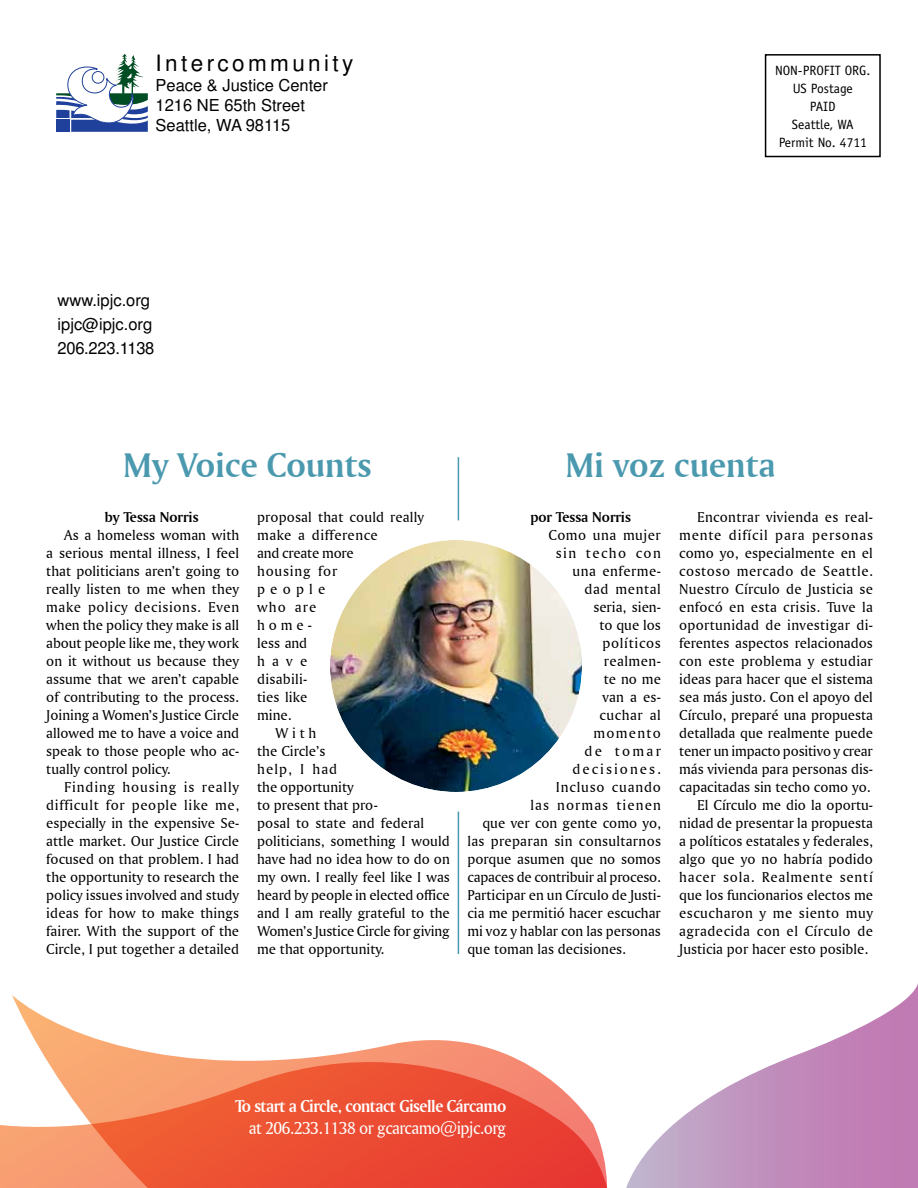
<style>
.page{position:relative;width:918px;height:1188px;background:#fff}
.page>*{position:absolute;margin:0;border:0;box-sizing:border-box;transform-origin:0 0}
.t1{font:36px "Amerigo BT Bold A";color:#4a99af}
.t2{font:22.5px "Helvetica";letter-spacing:.15em;color:#000}
.t3{font:18px "Amerigo BT Bold A";letter-spacing:-.03em;color:#fff;scale:.95 1}
.t4{font:18px "Amerigo BT Roman A";letter-spacing:-.03em;color:#fff;scale:.95 1}
.t5{font:16.5px/24.2px "Helvetica";color:#000}
.t6{font:15px/18px "Amerigo BT Roman A";color:#000;text-align:justify}
.t7{font:15px "Amerigo BT Roman A";letter-spacing:.02em;color:#000}
.t8{font:15px "Amerigo BT Roman A";letter-spacing:.03em;color:#000}
.t9{font:15px "Amerigo BT Roman A";letter-spacing:.035em;color:#000}
.t10{font:15px "Amerigo BT Roman A";letter-spacing:.055em;color:#000}
.t11{font:15px "Amerigo BT Roman A";letter-spacing:.05em;color:#000}
.t12{font:15px "Amerigo BT Bold A";color:#000}
.t13{font:15px "Amerigo BT Roman A";letter-spacing:.04em;color:#000}
.t14{font:15px "Amerigo BT Roman A";letter-spacing:.07em;color:#000}
.t15{font:15px "Amerigo BT Roman A";letter-spacing:.095em;color:#000}
.t16{font:15px "Amerigo BT Roman A";letter-spacing:.135em;color:#000}
.t17{font:15px "Amerigo BT Roman A";letter-spacing:.045em;color:#000}
.t18{font:15px "Amerigo BT Roman A";letter-spacing:.085em;color:#000}
.t19{font:13.5px/18px "Officina Sans";color:#000;text-align:center}
</style>
<div class="page">
<hr style="left:458px;top:457px;width:1px;height:497px;background:#4a99af">
<svg style="left:626px;top:983px;width:292px;height:205px"></svg>
<svg style="left:12px;top:995px;width:511px;height:67px"></svg>
<svg style="left:0;top:1062px;width:608px;height:126px;background:#f07357"></svg>
<svg style="left:56px;top:54px;width:92px;height:78px"></svg>
<div style="left:765px;top:54px;width:116px;height:103px;border:2px solid #000"></div>
<img style="left:330px;top:540px;width:252px;height:252px;border-radius:126px">
<div style="left:310px;top:520px;width:292px;height:292px;border:20px solid #fff;border-radius:50%"></div>
<h2 class="t2" style="left:156px;top:50px;width:199px">Intercommunity</h2>
<p class="t5" style="left:156px;top:75px;width:174px;line-height:19.8px">Peace &amp; Justice Center<br>1216 NE 65th Street<br>Seattle, WA 98115</p>
<p class="t5" style="left:58px;top:288px;width:98px">www.ipjc.org ipjc@ipjc.org<br>206.223.1138</p>
<p class="t19" style="left:775px;top:61px;width:97px">NON-PROFIT ORG.<br>US Postage<br>PAID<br>Seattle, WA<br>Permit No. 4711</p>
<h1 class="t1" style="left:123px;top:443px;width:250px">My Voice Counts</h1>
<h1 class="t1" style="left:565px;top:443px;width:212px">Mi voz cuenta</h1>
<p class="t12" style="left:105px;top:508px;width:95px">by Tessa Norris</p>
<p class="t6" style="left:46px;top:526px;width:194px;text-indent:18px">As a homeless woman with a serious mental illness, I feel that politicians aren’t going to really listen to me when they make policy decisions. Even when the policy they make is all about people like me, they work on it without us because they assume that we aren’t capable of contributing to the process.<br>Joining a Women’s Justice Circle allowed me to have a voice and speak to those people who ac&shy;tually control policy.</p>
<p class="t6" style="left:46px;top:778px;width:194px;text-indent:18px">Finding housing is really difficult for people like me, especially in the expensive Se&shy;attle market. Our Justice Circle focused on that problem. I had the opportunity to research the policy issues involved and study ideas for how to make things fairer. With the support of the Circle, I put together a detailed</p>
<p class="t6" style="left:257px;top:508px;width:169px">proposal that could really</p>
<p class="t9" style="left:257px;top:526px;width:122px">make a difference</p>
<p class="t6" style="left:257px;top:544px;width:98px">and create more</p>
<p class="t11" style="left:257px;top:562px;width:82px">housing for</p>
<p class="t6" style="left:257px;top:580px;width:70px">people</p>
<p class="t6" style="left:257px;top:598px;width:61px">who are</p>
<p class="t6" style="left:257px;top:616px;width:56px">home-</p>
<p class="t6" style="left:257px;top:634px;width:52px">less and</p>
<p class="t6" style="left:257px;top:652px;width:52px">have</p>
<p class="t7" style="left:257px;top:670px;width:52px">disabili-</p>
<p class="t6" style="left:257px;top:688px;width:52px">ties like</p>
<p class="t6" style="left:257px;top:706px;width:36px">mine.</p>
<p class="t6" style="left:275px;top:724px;width:43px">With</p>
<p class="t6" style="left:257px;top:742px;width:70px">the Circle’s</p>
<p class="t6" style="left:257px;top:760px;width:82px">help, I had</p>
<p class="t6" style="left:257px;top:778px;width:98px">the opportunity</p>
<p class="t6" style="left:257px;top:796px;width:122px">to present that pro-</p>
<p class="t6" style="left:257px;top:814px;width:169px">posal to state and federal</p>
<p class="t6" style="left:257px;top:832px;width:194px">politicians, something I would</p>
<p class="t6" style="left:257px;top:850px;width:194px">have had no idea how to do on</p>
<p class="t6" style="left:257px;top:868px;width:194px">my own. I really feel like I was</p>
<p class="t6" style="left:257px;top:886px;width:194px">heard by people in elected office</p>
<p class="t6" style="left:257px;top:904px;width:194px">and I am really grateful to the</p>
<p class="t6" style="left:257px;top:922px;width:194px">Women’s Justice Circle for giving</p>
<p class="t6" style="left:257px;top:940px;width:129px">me that opportunity.</p>
<p class="t12" style="left:530px;top:508px;width:102px">por Tessa Norris</p>
<p class="t8" style="left:548px;top:526px;width:114px">Como una mujer</p>
<p class="t15" style="left:556px;top:544px;width:106px">sin techo con</p>
<p class="t8" style="left:572px;top:562px;width:90px">una enferme-</p>
<p class="t13" style="left:584px;top:580px;width:78px">dad mental</p>
<p class="t6" style="left:593px;top:598px;width:69px">seria, sien-</p>
<p class="t6" style="left:599px;top:616px;width:63px">to que los</p>
<p class="t17" style="left:602px;top:634px;width:60px">políticos</p>
<p class="t8" style="left:604px;top:652px;width:59px">realmen-</p>
<p class="t6" style="left:604px;top:670px;width:58px">te no me</p>
<p class="t6" style="left:602px;top:688px;width:60px">van a es-</p>
<p class="t13" style="left:599px;top:706px;width:63px">cuchar al</p>
<p class="t18" style="left:593px;top:724px;width:69px">momento</p>
<p class="t6" style="left:584px;top:742px;width:78px">de tomar</p>
<p class="t16" style="left:572px;top:760px;width:90px">decisiones.</p>
<p class="t10" style="left:556px;top:778px;width:107px">Incluso cuando</p>
<p class="t14" style="left:530px;top:796px;width:132px">las normas tienen</p>
<p class="t6" style="left:482px;top:814px;width:180px">que ver con gente como yo,</p>
<p class="t7" style="left:467px;top:832px;width:195px">las preparan sin consultarnos</p>
<p class="t6" style="left:467px;top:850px;width:195px">porque asumen que no somos</p>
<p class="t6" style="left:467px;top:868px;width:195px">capaces de contribuir al proceso.</p>
<p class="t6" style="left:467px;top:886px;width:195px">Participar en un Círculo de Justi-</p>
<p class="t6" style="left:467px;top:904px;width:195px">cia me permitió hacer escuchar</p>
<p class="t6" style="left:467px;top:922px;width:195px">mi voz y hablar con las personas</p>
<p class="t6" style="left:467px;top:940px;width:160px">que toman las decisiones.</p>
<p class="t7" style="left:697px;top:508px;width:177px">Encontrar vivienda es real-</p>
<p class="t10" style="left:679px;top:526px;width:195px">mente difícil para personas</p>
<p class="t6" style="left:679px;top:544px;width:195px">como yo, especialmente en el</p>
<p class="t9" style="left:679px;top:562px;width:195px">costoso mercado de Seattle.</p>
<p class="t6" style="left:679px;top:580px;width:195px">Nuestro Círculo de Justicia se</p>
<p class="t7" style="left:679px;top:598px;width:195px">enfocó en esta crisis. Tuve la</p>
<p class="t7" style="left:679px;top:616px;width:195px">oportunidad de investigar di-</p>
<p class="t6" style="left:679px;top:634px;width:195px">ferentes aspectos relacionados</p>
<p class="t7" style="left:679px;top:652px;width:195px">con este problema y estudiar</p>
<p class="t6" style="left:679px;top:670px;width:195px">ideas para hacer que el sistema</p>
<p class="t6" style="left:679px;top:688px;width:195px">sea más justo. Con el apoyo del</p>
<p class="t6" style="left:679px;top:706px;width:195px">Círculo, preparé una propuesta</p>
<p class="t6" style="left:679px;top:724px;width:195px">detallada que realmente puede</p>
<p class="t6" style="left:679px;top:742px;width:195px">tener un impacto positivo y crear</p>
<p class="t6" style="left:679px;top:760px;width:195px">más vivienda para personas dis-</p>
<p class="t6" style="left:679px;top:778px;width:193px">capacitadas sin techo como yo.</p>
<p class="t6" style="left:697px;top:796px;width:177px">El Círculo me dio la oportu-</p>
<p class="t6" style="left:679px;top:814px;width:195px">nidad de presentar la propuesta</p>
<p class="t6" style="left:679px;top:832px;width:195px">a políticos estatales y federales,</p>
<p class="t6" style="left:679px;top:850px;width:195px">algo que yo no habría podido</p>
<p class="t11" style="left:679px;top:868px;width:195px">hacer sola. Realmente sentí</p>
<p class="t6" style="left:679px;top:886px;width:195px">que los funcionarios electos me</p>
<p class="t8" style="left:679px;top:904px;width:195px">escucharon y me siento muy</p>
<p class="t8" style="left:679px;top:922px;width:195px">agradecida con el Círculo de</p>
<p class="t6" style="left:679px;top:940px;width:191px">Justicia por hacer esto posible.</p>
<p class="t3" style="left:235px;top:1095px;width:287px">To start a Circle, contact Giselle Cárcamo</p>
<p class="t4" style="left:249px;top:1117px;width:272px">at 206.233.1138 or gcarcamo@ipjc.org</p>
</div>
